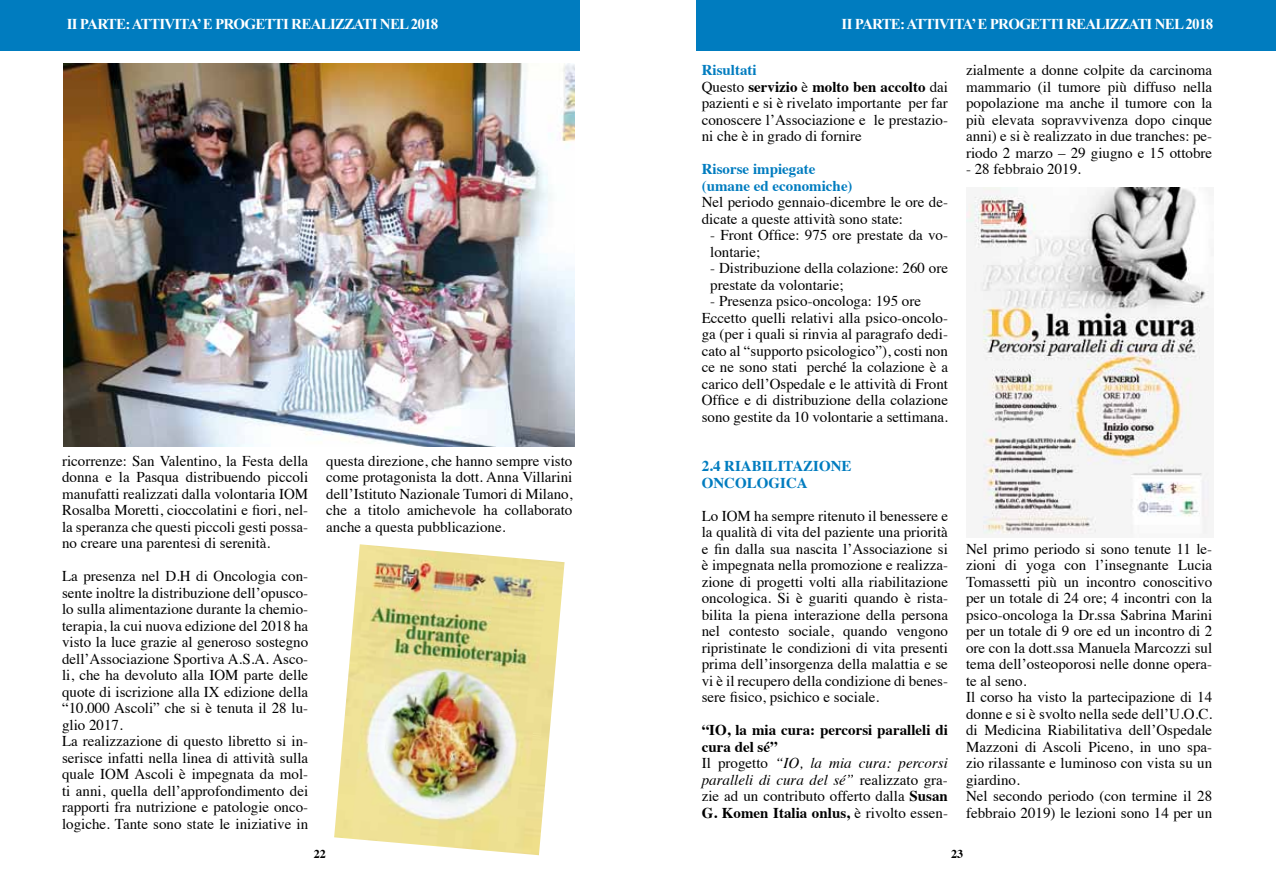
<style>
.page{position:relative;width:1276px;height:893px;background:#fff}
.page>*{position:absolute;margin:0;border:0;box-sizing:border-box;transform-origin:0 0}
.t1{font:15px/16.5px "Times";color:#000}
.t2{font:700 15px/16.5px "Times";color:#000}
.t3{font:700 15px "Times New Roman";letter-spacing:-.05em;color:#fff}
.t4{font:700 15px/16.5px "Times";color:#007cbf}
.t5{font:700 12px "Times";color:#000}
.s1{font-weight:700;color:#007cbf}
.s2{font-weight:700}
.s3{font-weight:400}
.s4{font-weight:400;font-style:italic}
</style>
<div class="page">
<div style="left:696px;top:0;width:580px;height:51px;background:#007cbf"></div>
<div style="left:0;top:0;width:579px;height:51px;background:#007cbf"></div>
<img style="left:334px;top:544px;width:230px;height:311px">
<img style="left:64px;top:63px;width:510px;height:383px">
<img style="left:966px;top:188px;width:244px;height:347px">
<p class="t3" style="left:67px;top:13px;width:373px">II PARTE: ATTIVITA’ E PROGETTI REALIZZATI NEL 2018</p>
<p class="t3" style="left:841px;top:13px;width:373px">II PARTE: ATTIVITA’ E PROGETTI REALIZZATI NEL 2018</p>
<p class="t1" style="left:62px;top:451px;width:248px;text-align:justify">ricorrenze: San Valentino, la Festa della donna e la Pasqua distribuendo piccoli manufatti realizzati dalla volontaria IOM Rosalba Moretti, cioccolatini e fiori, nel&shy;la speranza che questi piccoli gesti possa&shy;no creare una parentesi di serenità.</p>
<p class="t1" style="left:62px;top:567px;width:248px">La presenza nel D.H di Oncologia con&shy;sente inoltre la distribuzione dell’opusco&shy;lo sulla alimentazione durante la chemio&shy;terapia, la cui nuova edizione del 2018 ha visto la luce grazie al generoso sostegno dell’Associazione Sportiva A.S.A. Asco&shy;li, che ha devoluto alla IOM parte delle quote di iscrizione alla IX edizione della “10.000 Ascoli” che si è tenuta il 28 lu&shy;glio 2017.<br>La realizzazione di questo libretto si in&shy;serisce infatti nella linea di attività sulla quale IOM Ascoli è impegnata da mol&shy;ti anni, quella dell’approfondimento dei rapporti fra nutrizione e patologie onco&shy;logiche. Tante sono state le iniziative in</p>
<p class="t1" style="left:326px;top:451px;width:248px;text-align:justify">questa direzione, che hanno sempre visto come protagonista la dott. Anna Villarini dell’Istituto Nazionale Tumori di Milano, che a titolo amichevole ha collaborato anche a questa pubblicazione.</p>
<p class="t1" style="left:702px;top:60px;width:248px"><span class="s1">Risultati<br></span>Questo <span class="s2">servizio</span> è <span class="s2">molto ben accolto</span> dai pazienti e si è rivelato importante per far conoscere l’Associazione e le prestazio&shy;ni che è in grado di fornire</p>
<p class="t4" style="left:702px;top:159px;width:152px">Risorse impiegate (umane ed economiche)</p>
<p class="t1" style="left:702px;top:192px;width:248px">Nel periodo gennaio-dicembre le ore de&shy;dicate a queste attività sono state:</p>
<p class="t1" style="left:710px;top:225px;width:239px">- Front Office: 975 ore prestate da vo&shy;lontarie;</p>
<p class="t1" style="left:710px;top:258px;width:239px">- Distribuzione della colazione: 260 ore prestate da volontarie;</p>
<p class="t1" style="left:702px;top:291px;width:248px;text-indent:9px">- Presenza psico-oncologa: 195 ore Eccetto quelli relativi alla psico-oncolo&shy;ga (per i quali si rinvia al paragrafo dedi&shy;cato al “supporto psicologico”), costi non ce ne sono stati perché la colazione è a carico dell’Ospedale e le attività di Front Office e di distribuzione della colazione sono gestite da 10 volontarie a settimana.</p>
<p class="t4" style="left:702px;top:456px;width:151px">2.4 RIABILITAZIONE<br>ONCOLOGICA</p>
<p class="t1" style="left:702px;top:506px;width:248px;text-align:justify">Lo IOM ha sempre ritenuto il benessere e la qualità di vita del paziente una priorità e fin dalla sua nascita l’Associazione si è impegnata nella promozione e realizza&shy;zione di progetti volti alla riabilitazione oncologica. Si è guariti quando è rista&shy;bilita la piena interazione della persona nel contesto sociale, quando vengono ripristinate le condizioni di vita presenti prima dell’insorgenza della malattia e se vi è il recupero della condizione di benes&shy;sere fisico, psichico e sociale.</p>
<p class="t2" style="left:702px;top:720px;width:248px">“IO, la mia cura: percorsi paralleli di cura del sé”<br><span class="s3">Il progetto</span> <span class="s4">“IO, la mia cura: percorsi paralleli di cura del sé”</span> <span class="s3">realizzato gra&shy;zie ad un contributo offerto dalla</span> Susan G. Komen Italia onlus, <span class="s3">è rivolto essen-</span></p>
<p class="t1" style="left:966px;top:60px;width:248px;text-align:justify">zialmente a donne colpite da carcinoma mammario (il tumore più diffuso nella popolazione ma anche il tumore con la più elevata sopravvivenza dopo cinque anni) e si è realizzato in due tranches: pe&shy;riodo 2 marzo – 29 giugno e 15 ottobre</p>
<p class="t1" style="left:966px;top:159px;width:116px">- 28 febbraio 2019.</p>
<p class="t1" style="left:966px;top:539px;width:248px">Nel primo periodo si sono tenute 11 le&shy;zioni di yoga con l’insegnante Lucia Tomassetti più un incontro conoscitivo per un totale di 24 ore; 4 incontri con la psico-oncologa la Dr.ssa Sabrina Marini per un totale di 9 ore ed un incontro di 2 ore con la dott.ssa Manuela Marcozzi sul tema dell’osteoporosi nelle donne opera&shy;te al seno.<br>Il corso ha visto la partecipazione di 14 donne e si è svolto nella sede dell’U.O.C. di Medicina Riabilitativa dell’Ospedale Mazzoni di Ascoli Piceno, in uno spa&shy;zio rilassante e luminoso con vista su un giardino.<br>Nel secondo periodo (con termine il 28 febbraio 2019) le lezioni sono 14 per un</p>
<p class="t5" style="left:314px;top:842px;width:13px">22</p>
<p class="t5" style="left:951px;top:842px;width:13px">23</p>
</div>
